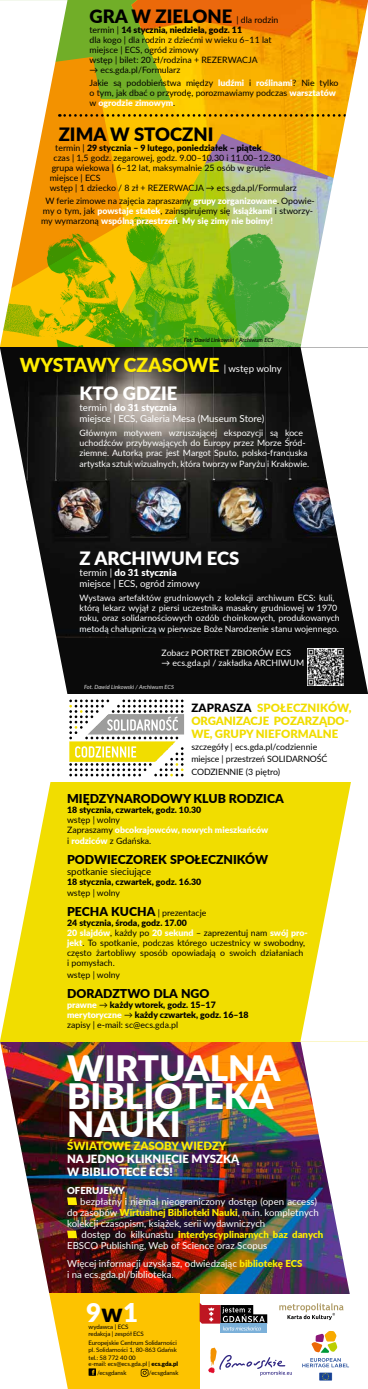
<style>
.page{position:relative;width:368px;height:1389px;background:#fff}
.page>*{position:absolute;margin:0;border:0;box-sizing:border-box;transform-origin:0 0}
.t1{font:900 35px/28px "Lato";color:#fff}
.t2{font:900 25.9px "Lato";color:#fff}
.t3{font:900 19.25px "Lato";color:#ffed00}
.t4{font:900 18.38px "Lato";color:#000}
.t5{font:900 18.38px "Lato";color:#fff}
.t6{font:900 12.25px "Lato";color:#000}
.t7{font:900 11.38px/13.1px "Lato";color:#f1dd00}
.t8{font:900 11.38px/13px "Lato";color:#fff}
.t9{font:900 11.38px "Lato";color:#ffed00}
.t10{font:9.62px/11.1px "Lato";color:#fff}
.t11{font:9.62px "Lato";color:#000}
.t12{font:900 9.62px "Lato";color:#fff}
.t13{font:8.75px/10.1px "Lato";color:#000}
.t14{font:8.75px/10.1px "Lato";color:#fff}
.t15{font:900 8.75px/10.1px "Lato";color:#000}
.t16{font:900 8.75px/10.1px "Lato";color:#fff}
.t17{font:6.12px/6.7px "Lato";letter-spacing:-.01em;color:#000}
.t18{font:italic 500 5.69px "Lato";color:#000}
.t19{font:italic 500 5.69px "Lato";color:#fff}
.s1{font-weight:400;font-size:8.75px}
.s2{font-weight:900}
.s3{font-weight:900;color:#fff}
.s4{font-weight:400}
.s5{font-weight:400;font-size:9.62px;color:#fff}
.s6{color:#000}
.s7{font-weight:400;color:#000}
.s8{font-weight:900;font-size:12.25px}
.s9{color:#fff}
.s10{font-weight:900;color:#ffed00}
</style>
<div class="page">
<div style="left:67px;top:0;width:64px;height:98px;background:#71ae28"></div>
<img style="left:131px;top:0;width:169px;height:134px">
<img style="left:124px;top:134px;width:176px;height:77px">
<svg style="left:67px;top:57px;width:57px;height:154px;background:#e29d05"></svg>
<div style="left:0;top:347px;width:367px;height:347px;background:#0a0a0a"></div>
<img style="left:67px;top:347px;width:233px;height:290px">
<img style="left:67px;top:211px;width:233px;height:136px">
<img style="left:68px;top:1042px;width:232px;height:251px">
<div style="left:0;top:1293px;width:199px;height:96px;background:#fdc300"></div>
<div style="left:0;top:782px;width:367px;height:260px;background:#f1dd00"></div>
<svg style="left:68px;top:1197px;width:9px;height:8px"></svg>
<svg style="left:68px;top:1231px;width:9px;height:7px"></svg>
<svg style="left:220px;top:1330px;width:47px;height:3px"></svg>
<svg style="left:199px;top:1303px;width:68px;height:27px"></svg>
<svg style="left:67px;top:114px;width:233px;height:3px"></svg>
<svg style="left:88px;top:1368px;width:8px;height:8px"></svg>
<svg style="left:140px;top:1369px;width:8px;height:8px"></svg>
<svg style="left:69px;top:700px;width:115px;height:76px"></svg>
<svg style="left:208px;top:1348px;width:83px;height:28px"></svg>
<svg style="left:279px;top:1304px;width:21px;height:16px"></svg>
<svg style="left:300px;top:347px;width:67px;height:341px"></svg>
<img style="left:300px;top:1042px;width:50px;height:339px">
<img style="left:0;top:1042px;width:68px;height:347px">
<svg style="left:300px;top:782px;width:67px;height:260px;fill:#fff"></svg>
<svg style="left:0;top:348px;width:67px;height:346px"></svg>
<svg style="left:0;top:782px;width:51px;height:259px;fill:#fff"></svg>
<svg style="left:300px;top:0;width:67px;height:347px"></svg>
<svg style="left:0;top:0;width:67px;height:347px"></svg>
<h3 class="t4" style="left:89px;top:2px;width:190px">GRA W ZIELONE <span class="s1">| dla rodzin</span></h3>
<p class="t13" style="left:89px;top:24px;width:183px">termin | <span class="s2">14 stycznia, niedziela, godz. 11<br></span>dla kogo | dla rodzin z dziećmi w wieku 6–11 lat miejsce | ECS, ogród zimowy<br>wstęp | bilet: 20 zł/rodzina + REZERWACJA</p>
<p class="t13" style="left:89px;top:63px;width:250px;line-height:13.1px">→ ecs.gda.pl/Formularz<br>Jakie są podobieństwa między <span class="s3">ludźmi</span> i <span class="s3">roślinami</span>? Nie tylko</p>
<p class="t13" style="left:89px;top:88px;width:247px">o tym, jak dbać o przyrodę, porozmawiamy podczas <span class="s3">warsztatów </span>w <span class="s3">ogrodzie zimowym</span>.</p>
<h3 class="t4" style="left:59px;top:120px;width:156px">ZIMA W STOCZNI</h3>
<p class="t15" style="left:55px;top:142px;width:207px"><span class="s4">termin |</span> 29 stycznia – 9 lutego, poniedziałek – piątek</p>
<p class="t13" style="left:53px;top:152px;width:228px">czas | 1,5 godz. zegarowej, godz. 9.00–10.30 i 11.00–12.30</p>
<p class="t13" style="left:52px;top:162px;width:220px">grupa wiekowa | 6–12 lat, maksymalnie 25 osób w grupie</p>
<p class="t13" style="left:50px;top:172px;width:52px">miejsce | ECS</p>
<p class="t13" style="left:50px;top:183px;width:248px">wstęp | 1 dziecko / 8 zł + REZERWACJA → ecs.gda.pl/Formularz</p>
<p class="t13" style="left:41px;top:196px;width:274px;text-indent:4px">W ferie zimowe na zajęcia zapraszamy <span class="s3">grupy zorganizowane</span>. Opowie&shy;my o tym, jak <span class="s3">powstaje statek</span>, zainspirujemy się <span class="s3">książkami</span> i stworzy&shy;my wymarzoną <span class="s3">wspólną przestrzeń</span>. <span class="s3">My się zimy nie boimy!</span></p>
<p class="t18" style="left:184px;top:336px;width:91px">Fot. Dawid Linkowski / Archiwum ECS</p>
<h3 class="t3" style="left:20px;top:350px;width:263px">WYSTAWY CZASOWE <span class="s5">| wstęp wolny</span></h3>
<h3 class="t5" style="left:79px;top:380px;width:99px">KTO GDZIE</h3>
<p class="t10" style="left:79px;top:402px;width:186px">termin | <span class="s2">do 31 stycznia<br></span>miejsce | ECS, Galeria Mesa (Museum Store)</p>
<p class="t14" style="left:79px;top:427px;width:229px">Głównym motywem wzruszającej ekspozycji są koce uchodźców przybywających do Europy przez Morze Śród&shy;ziemne. Autorką prac jest Margot Sputo, polsko-francuska</p>
<p class="t14" style="left:79px;top:458px;width:231px">artystka sztuk wizualnych, która tworzy w Paryżu i Krakowie.</p>
<h3 class="t5" style="left:79px;top:545px;width:161px">Z ARCHIWUM ECS</h3>
<p class="t10" style="left:79px;top:567px;width:121px">termin | <span class="s2">do 31 stycznia </span>miejsce | ECS, ogród zimowy</p>
<p class="t14" style="left:79px;top:592px;width:261px">Wystawa artefaktów grudniowych z kolekcji archiwum ECS: kuli, którą lekarz wyjął z piersi uczestnika masakry grudniowej w 1970 roku, oraz solidarnościowych ozdób choinkowych, produkowanych</p>
<p class="t14" style="left:79px;top:623px;width:260px">metodą chałupniczą w pierwsze Boże Narodzenie stanu wojennego.</p>
<p class="t14" style="left:161px;top:647px;width:131px">Zobacz PORTRET ZBIORÓW ECS</p>
<p class="t14" style="left:161px;top:658px;width:144px">→ ecs.gda.pl / zakładka ARCHIWUM</p>
<h3 class="t7" style="left:191px;top:700px;width:161px"><span class="s6">ZAPRASZA</span> SPOŁECZNIKÓW,<br>ORGANIZACJE POZARZĄDO-<br>WE, GRUPY NIEFORMALNE</h3>
<p class="t13" style="left:191px;top:740px;width:137px;line-height:12.2px">szczegóły | ecs.gda.pl/codziennie miejsce | przestrzeń SOLIDARNOŚĆ<br>CODZIENNIE (3 piętro)</p>
<h3 class="t6" style="left:67px;top:790px;width:218px">MIĘDZYNARODOWY KLUB RODZICA</h3>
<p class="t15" style="left:67px;top:805px;width:135px">18 stycznia, czwartek, godz. 10.30</p>
<p class="t16" style="left:67px;top:815px;width:202px"><span class="s7">wstęp | wolny<br>Zapraszamy</span> obcokrajowców, nowych mieszkańców <span class="s7">i</span> rodziców <span class="s7">z Gdańska.</span></p>
<h3 class="t6" style="left:67px;top:850px;width:202px">PODWIECZOREK SPOŁECZNIKÓW</h3>
<p class="t11" style="left:67px;top:864px;width:85px">spotkanie sieciujące</p>
<p class="t15" style="left:67px;top:876px;width:135px">18 stycznia, czwartek, godz. 16.30</p>
<p class="t13" style="left:67px;top:887px;width:54px">wstęp | wolny</p>
<p class="t13" style="left:67px;top:908px;width:242px"><span class="s8">PECHA KUCHA</span> | prezentacje<br><span class="s2">24 stycznia, środa, godz. 17.00<br></span><span class="s3">20 slajdów</span>, każdy po <span class="s3">20 sekund</span> – zaprezentuj nam <span class="s3">swój pro&shy;jekt</span>. To spotkanie, podczas którego uczestnicy w swobodny, często żartobliwy sposób opowiadają o swoich działaniach<br>i pomysłach.</p>
<p class="t13" style="left:67px;top:969px;width:54px">wstęp | wolny</p>
<h3 class="t6" style="left:67px;top:984px;width:143px">DORADZTWO DLA NGO</h3>
<p class="t15" style="left:67px;top:999px;width:183px"><span class="s9">prawne</span> <span class="s4">→</span> każdy wtorek, godz. 15–17 <span class="s9">merytoryczne</span> <span class="s4">→</span> każdy czwartek, godz. 16–18 <span class="s4">zapisy | e-mail: sc@ecs.gda.pl</span></p>
<p class="t19" style="left:84px;top:683px;width:91px">Fot. Dawid Linkowski / Archiwum ECS</p>
<h1 class="t1" style="left:67px;top:1052px;width:214px">WIRTUALNA<br>BIBLIOTEKA<br>NAUKI</h1>
<h3 class="t9" style="left:67px;top:1137px;width:161px">ŚWIATOWE ZASOBY WIEDZY</h3>
<h3 class="t8" style="left:67px;top:1152px;width:173px">NA JEDNO KLIKNIĘCIE MYSZKĄ<br>W BIBLIOTECE ECS!</h3>
<p class="t12" style="left:67px;top:1183px;width:59px">OFERUJEMY</p>
<p class="t10" style="left:67px;top:1195px;width:253px;text-indent:13px">bezpłatny i niemal nieograniczony dostęp (open access) do zasobów <span class="s10">Wirtualnej Biblioteki Nauki</span>, m.in. kompletnych kolekcji czasopism, książek, serii wydawniczych</p>
<p class="t10" style="left:67px;top:1229px;width:257px;text-indent:14px">dostęp do kilkunastu <span class="s10">interdyscyplinarnych baz danych<br></span>EBSCO Publishing, Web of Science oraz Scopus</p>
<p class="t10" style="left:67px;top:1258px;width:236px">Więcej informacji uzyskasz, odwiedzając <span class="s10">bibliotekę ECS </span>i na ecs.gda.pl/biblioteka.</p>
<h2 class="t2" style="left:86px;top:1293px;width:53px">9 <span class="s6">w</span>1</h2>
<p class="t17" style="left:88px;top:1323px;width:57px">wydawca | ECS redakcja | zespół ECS</p>
<p class="t17" style="left:88px;top:1339px;width:90px">Europejskie Centrum Solidarności pl. Solidarności 1, 80-863 Gdańsk</p>
<p class="t17" style="left:88px;top:1354px;width:91px">tel.: 58 772 40 00<br>e-mail: ecs@ecs.gda.pl | <span class="s2">ecs.gda.pl</span></p>
<p class="t17" style="left:97px;top:1369px;width:31px">/ecsgdansk</p>
<p class="t17" style="left:149px;top:1369px;width:31px">/ecsgdansk</p>
</div>
